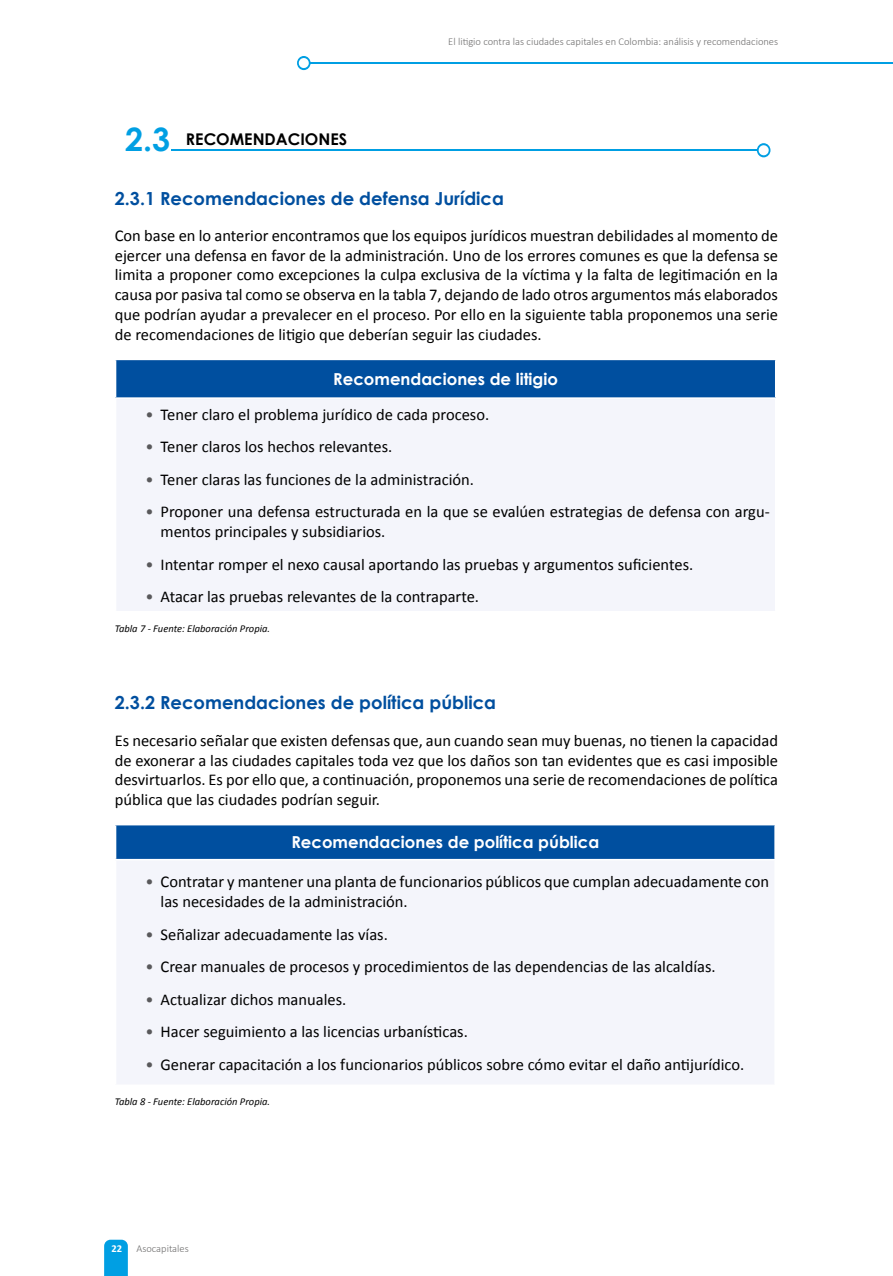
<style>
.page{position:relative;width:893px;height:1276px;background:#fff}
.page>*{position:absolute;margin:0;border:0;box-sizing:border-box;transform-origin:0 0}
.t1{font:700 18px "Century Gothic";color:#004f9f}
.t2{font:16.5px/19.8px "Calibri";color:#000;text-align:justify}
.t3{font:700 16.5px "Century Gothic";color:#fff}
.t4{font:700 16.2px "Century Gothic";color:#000}
.t5{font:300 10.5px "Calibri";color:#706f6f}
.t6{font:italic 10.5px "Calibri";color:#000}
.t7{font:700 10.5px "Calibri";color:#fff}
.s1{font-size:32.25px;color:#009fe3}
.s2{color:#59595b}
</style>
<div class="page">
<hr style="left:304px;top:62px;width:589px;height:2px;background:#009fe3">
<svg style="left:297px;top:56px;width:14px;height:14px"></svg>
<svg style="left:298px;top:58px;width:11px;height:10px"></svg>
<svg style="left:104px;top:1239px;width:24px;height:37px"></svg>
<div style="left:116px;top:359px;width:660px;height:39px;background:#004f9f"></div>
<div style="left:116px;top:398px;width:660px;height:214px;background:#f4f5fb"></div>
<hr style="left:115px;top:359px;width:661px;height:1px;background:#fff">
<hr style="left:775px;top:360px;width:1px;height:37px;background:#fff">
<hr style="left:115px;top:397px;width:661px;height:2px;background:#fff">
<hr style="left:775px;top:399px;width:1px;height:212px;background:#fff">
<hr style="left:115px;top:611px;width:661px;height:1px;background:#fff">
<div style="left:116px;top:824px;width:659px;height:35px;background:#004f9f"></div>
<div style="left:116px;top:859px;width:659px;height:226px;background:#f4f5fb"></div>
<hr style="left:115px;top:824px;width:661px;height:1px;background:#fff">
<hr style="left:774px;top:825px;width:2px;height:34px;background:#fff">
<hr style="left:115px;top:859px;width:661px;height:1px;background:#fff">
<hr style="left:774px;top:860px;width:2px;height:224px;background:#fff">
<hr style="left:115px;top:1084px;width:661px;height:2px;background:#fff">
<hr style="left:171px;top:150px;width:593px;height:1px;background:#009fe3">
<svg style="left:757px;top:143px;width:13px;height:14px"></svg>
<svg style="left:758px;top:145px;width:11px;height:11px"></svg>
<p class="t4" style="left:125px;top:129px;width:224px"><span class="s1">2.3</span> RECOMENDACIONES</p>
<p class="t5" style="left:448px;top:35px;width:331px">El litigio contra las ciudades capitales en Colombia: análisis y recomendaciones</p>
<p class="t1" style="left:115px;top:187px;width:391px">2.3.1 Recomendaciones de defensa Jurídica</p>
<p class="t2" style="left:115px;top:225px;width:665px">Con base en lo anterior encontramos que los equipos jurídicos muestran debilidades al momento de ejercer una defensa en favor de la administración. Uno de los errores comunes es que la defensa se limita a proponer como excepciones la culpa exclusiva de la víctima y la falta de legitimación en la causa por pasiva tal como se observa en la tabla 7, dejando de lado otros argumentos más elaborados que podrían ayudar a prevalecer en el proceso. Por ello en la siguiente tabla proponemos una serie de recomendaciones de litigio que deberían seguir las ciudades.</p>
<p class="t3" style="left:333px;top:368px;width:226px">Recomendaciones de litigio</p>
<p class="t2" style="left:146px;top:404px;width:345px"><span class="s2">•</span> Tener claro el problema jurídico de cada proceso.</p>
<p class="t2" style="left:146px;top:436px;width:248px"><span class="s2">•</span> Tener claros los hechos relevantes.</p>
<p class="t2" style="left:146px;top:469px;width:330px"><span class="s2">•</span> Tener claras las funciones de la administración.</p>
<p class="t2" style="left:161px;top:501px;width:611px;text-indent:-15px"><span class="s2">•</span> Proponer una defensa estructurada en la que se evalúen estrategias de defensa con argu&shy;mentos principales y subsidiarios.</p>
<p class="t2" style="left:146px;top:554px;width:549px"><span class="s2">•</span> Intentar romper el nexo causal aportando las pruebas y argumentos suficientes.</p>
<p class="t2" style="left:146px;top:586px;width:335px"><span class="s2">•</span> Atacar las pruebas relevantes de la contraparte.</p>
<p class="t6" style="left:115px;top:621px;width:157px">Tabla 7 - Fuente: Elaboración Propia.</p>
<p class="t1" style="left:115px;top:691px;width:383px">2.3.2 Recomendaciones de política pública</p>
<p class="t2" style="left:115px;top:730px;width:665px">Es necesario señalar que existen defensas que, aun cuando sean muy buenas, no tienen la capacidad de exonerar a las ciudades capitales toda vez que los daños son tan evidentes que es casi imposible desvirtuarlos. Es por ello que, a continuación, proponemos una serie de recomendaciones de política pública que las ciudades podrían seguir.</p>
<p class="t3" style="left:291px;top:832px;width:309px">Recomendaciones de política pública</p>
<p class="t2" style="left:161px;top:871px;width:610px;text-indent:-15px"><span class="s2">•</span> Contratar y mantener una planta de funcionarios públicos que cumplan adecuadamente con las necesidades de la administración.</p>
<p class="t2" style="left:146px;top:924px;width:244px"><span class="s2">•</span> Señalizar adecuadamente las vías.</p>
<p class="t2" style="left:146px;top:956px;width:572px"><span class="s2">•</span> Crear manuales de procesos y procedimientos de las dependencias de las alcaldías.</p>
<p class="t2" style="left:146px;top:989px;width:202px"><span class="s2">•</span> Actualizar dichos manuales.</p>
<p class="t2" style="left:146px;top:1021px;width:324px"><span class="s2">•</span> Hacer seguimiento a las licencias urbanísticas.</p>
<p class="t2" style="left:146px;top:1054px;width:600px"><span class="s2">•</span> Generar capacitación a los funcionarios públicos sobre cómo evitar el daño antijurídico.</p>
<p class="t6" style="left:115px;top:1094px;width:157px">Tabla 8 - Fuente: Elaboración Propia.</p>
<p class="t7" style="left:111px;top:1241px;width:12px">22</p>
<p class="t5" style="left:136px;top:1242px;width:54px">Asocapitales</p>
</div>
